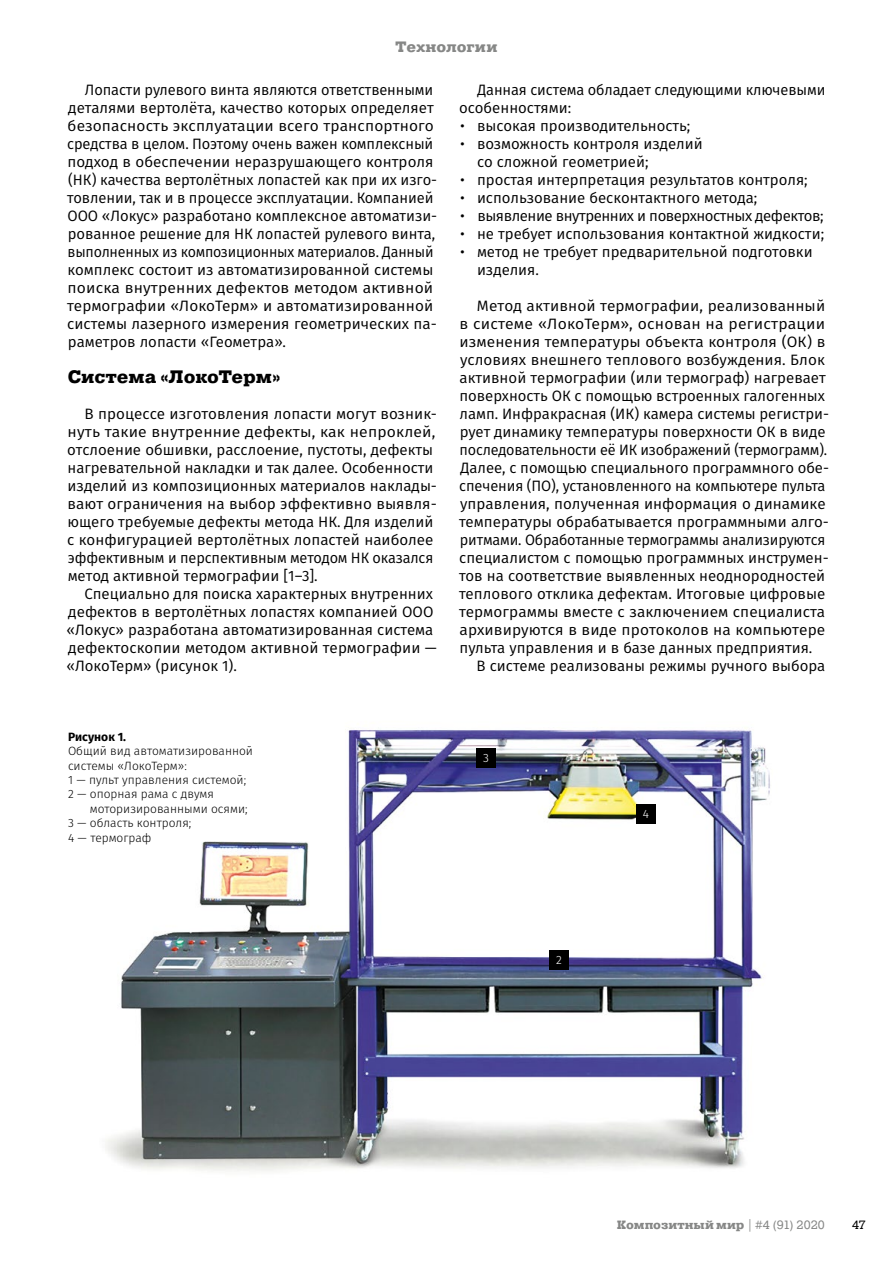
<style>
.page{position:relative;width:893px;height:1263px;background:#fff}
.page>*{position:absolute;margin:0;border:0;box-sizing:border-box;transform-origin:0 0}
.t1{font:800 18px "Pragmatica Slab";letter-spacing:-.005em;color:#000}
.t2{font:15px/18px "Fira Sans";color:#000}
.t3{font:15px "Fira Sans";letter-spacing:-.03em;color:#000}
.t4{font:800 15px "Pragmatica Slab";letter-spacing:.015em;color:#868786}
.t5{font:300 12px/14.4px "Fira Sans";color:#000}
.t6{font:800 12px "Pragmatica Slab";letter-spacing:.01em;color:#868786}
.t7{font:700 12px "Fira Sans";color:#000}
.t8{font:300 12px "Fira Sans";color:#fff}
.t9{font:12px "Pragmatica Slab";color:#000}
.s1{font-weight:400}
</style>
<div class="page">
<img style="left:105px;top:728px;width:665px;height:443px">
<div style="left:636px;top:804px;width:20px;height:20px;background:#000"></div>
<div style="left:549px;top:950px;width:20px;height:20px;background:#000"></div>
<div style="left:476px;top:748px;width:20px;height:20px;background:#000"></div>
<p class="t4" style="left:395px;top:38px;width:103px">Технологии</p>
<p class="t2" style="left:67px;top:80px;width:371px;text-indent:18px">Лопасти рулевого винта являются ответственными деталями вертолёта, качество которых определяет безопасность эксплуатации всего транспортного средства в целом. Поэтому очень важен комплексный подход в обеспечении неразрушающего контроля (НК) качества вертолётных лопастей как при их изго&shy;товлении, так и в процессе эксплуатации. Компанией ООО «Локус» разработано комплексное автоматизи&shy;рованное решение для НК лопастей рулевого винта, выполненных из композиционных материалов. Данный комплекс состоит из автоматизированной системы поиска внутренних дефектов методом активной термографии «ЛокоТерм» и автоматизированной системы лазерного измерения геометрических па&shy;раметров лопасти «Геометра».</p>
<p class="t1" style="left:68px;top:366px;width:214px">Система «ЛокоТерм»</p>
<p class="t2" style="left:67px;top:404px;width:371px;text-indent:17px">В процессе изготовления лопасти могут возник&shy;нуть такие внутренние дефекты, как непроклей, отслоение обшивки, расслоение, пустоты, дефекты нагревательной накладки и так далее. Особенности изделий из композиционных материалов наклады&shy;вают ограничения на выбор эффективно выявля&shy;ющего требуемые дефекты метода НК. Для изделий с конфигурацией вертолётных лопастей наиболее эффективным и перспективным методом НК оказался метод активной термографии [1–3].</p>
<p class="t2" style="left:66px;top:584px;width:372px;text-indent:18px">Специально для поиска характерных внутренних дефектов в вертолётных лопастях компанией ООО «Локус» разработана автоматизированная система дефектоскопии методом активной термографии — «ЛокоТерм» (рисунок 1).</p>
<p class="t2" style="left:459px;top:80px;width:368px;text-indent:18px">Данная система обладает следующими ключевыми особенностями:</p>
<p class="t2" style="left:460px;top:116px;width:232px">• высокая производительность;</p>
<p class="t2" style="left:477px;top:134px;width:227px;text-indent:-17px">• возможность контроля изделий со сложной геометрией;</p>
<p class="t2" style="left:460px;top:170px;width:349px">• простая интерпретация результатов контроля;</p>
<p class="t2" style="left:460px;top:188px;width:299px">• использование бесконтактного метода;</p>
<p class="t3" style="left:460px;top:204px;width:365px">• выявление внутренних и поверхностных дефектов;</p>
<p class="t2" style="left:460px;top:224px;width:366px">• не требует использования контактной жидкости;</p>
<p class="t2" style="left:477px;top:242px;width:337px;text-indent:-17px">• метод не требует предварительной подготовки изделия.</p>
<p class="t2" style="left:459px;top:296px;width:371px;text-indent:18px">Метод активной термографии, реализованный в системе «ЛокоТерм», основан на регистрации изменения температуры объекта контроля (ОК) в условиях внешнего теплового возбуждения. Блок активной термографии (или термограф) нагревает поверхность ОК с помощью встроенных галогенных ламп. Инфракрасная (ИК) камера системы регистри&shy;рует динамику температуры поверхности ОК в виде последовательности её ИК изображений (термограмм).<br>Далее, с помощью специального программного обе&shy;спечения (ПО), установленного на компьютере пульта управления, полученная информация о динамике температуры обрабатывается программными алго&shy;ритмами. Обработанные термограммы анализируются специалистом с помощью программных инструмен&shy;тов на соответствие выявленных неоднородностей теплового отклика дефектам. Итоговые цифровые термограммы вместе с заключением специалиста архивируются в виде протоколов на компьютере пульта управления и в базе данных предприятия.</p>
<p class="t2" style="left:477px;top:656px;width:350px">В системе реализованы режимы ручного выбора</p>
<p class="t7" style="left:68px;top:726px;width:60px">Рисунок 1.</p>
<p class="t5" style="left:68px;top:744px;width:187px">Общий вид автоматизированной системы «ЛокоТерм»:<br>1 — пульт управления системой;<br>2 — опорная рама с двумя</p>
<p class="t5" style="left:68px;top:801px;width:181px;text-indent:22px">моторизированными осями;<br>3 — область контроля;<br>4 — термограф</p>
<p class="t8" style="left:643px;top:805px;width:8px">4</p>
<p class="t8" style="left:483px;top:749px;width:7px">3</p>
<p class="t8" style="left:556px;top:951px;width:7px">2</p>
<p class="t6" style="left:617px;top:1217px;width:210px">Композитный мир <span class="s1">| #4 (91) 2020</span></p>
<p class="t9" style="left:852px;top:1217px;width:15px">47</p>
</div>
